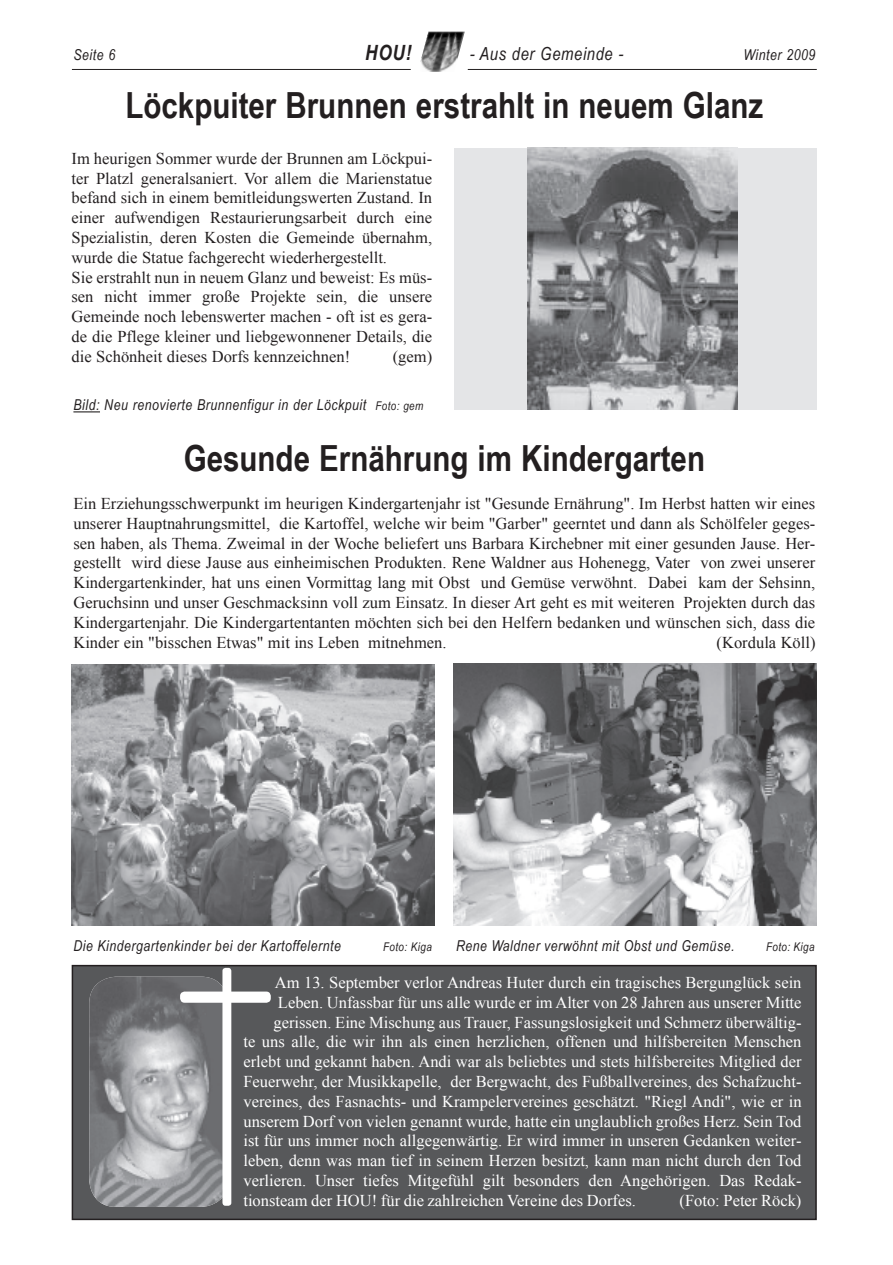
<style>
.page{position:relative;width:893px;height:1265px;background:#fff}
.page>*{position:absolute;margin:0;border:0;box-sizing:border-box;transform-origin:0 0}
.t1{font:700 36px "Arial Narrow";color:#231f20}
.t2{font:italic 700 21px "Arial Narrow";color:#231f20}
.t3{font:italic 18px "Arial Narrow";letter-spacing:.035em;color:#231f20}
.t4{font:16.5px/19.8px "Times New Roman";color:#231f20}
.t5{font:16.5px "Times New Roman";color:#fff}
.t6{font:italic 15px "Arial Narrow";letter-spacing:.035em;color:#231f20}
.t7{font:italic 12px "Arial Narrow";letter-spacing:.035em;color:#231f20}
.s1{font-size:12px}
</style>
<div class="page">
<img style="left:420px;top:32px;width:44px;height:40px">
<hr style="left:72px;top:69px;width:338px;height:1px;background:#231f20">
<hr style="left:467px;top:69px;width:349px;height:1px;background:#231f20">
<div style="left:72px;top:965px;width:744px;height:255px;background:#57585a;border:2px solid #231f20"></div>
<div style="left:453px;top:148px;width:363px;height:261px;background:#e4e5e7"></div>
<img style="left:527px;top:148px;width:210px;height:261px">
<svg style="left:73px;top:411px;width:27px;height:1px"></svg>
<img style="left:72px;top:664px;width:362px;height:261px">
<img style="left:453px;top:664px;width:363px;height:261px">
<img style="left:89px;top:976px;width:139px;height:231px">
<div style="left:180px;top:991px;width:91px;height:11px;background:#fff;border-radius:4px"></div>
<div style="left:222px;top:968px;width:9px;height:237px;background:#fff;border-radius:3px"></div>
<p class="t6" style="left:73px;top:45px;width:43px">Seite 6</p>
<p class="t2" style="left:365px;top:37px;width:48px">HOU!</p>
<p class="t3" style="left:469px;top:42px;width:155px">- Aus der Gemeinde -</p>
<p class="t6" style="left:743px;top:45px;width:73px">Winter 2009</p>
<h1 class="t1" style="left:125px;top:78px;width:639px">Löckpuiter Brunnen erstrahlt in neuem Glanz</h1>
<p class="t4" style="left:71px;top:148px;width:362px">Im heurigen Sommer wurde der Brunnen am Löckpui&shy;ter Platzl generalsaniert. Vor allem die Marienstatue befand sich in einem bemitleidungswerten Zustand. In einer aufwendigen Restaurierungsarbeit durch eine Spezialistin, deren Kosten die Gemeinde übernahm, wurde die Statue fachgerecht wiederhergestellt.<br>Sie erstrahlt nun in neuem Glanz und beweist: Es müs&shy;sen nicht immer große Projekte sein, die unsere Gemeinde noch lebenswerter machen - oft ist es gera&shy;de die Pflege kleiner und liebgewonnener Details, die die Schönheit dieses Dorfs kennzeichnen!</p>
<p class="t4" style="left:392px;top:346px;width:41px">(gem)</p>
<p class="t6" style="left:73px;top:394px;width:351px">Bild: Neu renovierte Brunnenfigur in der Löckpuit <span class="s1">Foto: gem</span></p>
<h1 class="t1" style="left:183px;top:430px;width:522px">Gesunde Ernährung im Kindergarten</h1>
<p class="t4" style="left:73px;top:493px;width:743px;text-align:justify">Ein Erziehungsschwerpunkt im heurigen Kindergartenjahr ist "Gesunde Ernährung". Im Herbst hatten wir eines unserer Hauptnahrungsmittel, die Kartoffel, welche wir beim "Garber" geerntet und dann als Schölfeler geges&shy;sen haben, als Thema. Zweimal in der Woche beliefert uns Barbara Kirchebner mit einer gesunden Jause. Her&shy;gestellt wird diese Jause aus einheimischen Produkten. Rene Waldner aus Hohenegg, Vater von zwei unserer Kindergartenkinder, hat uns einen Vormittag lang mit Obst und Gemüse verwöhnt. Dabei kam der Sehsinn, Geruchsinn und unser Geschmacksinn voll zum Einsatz. In dieser Art geht es mit weiteren Projekten durch das Kindergartenjahr. Die Kindergartentanten möchten sich bei den Helfern bedanken und wünschen sich, dass die Kinder ein "bisschen Etwas" mit ins Leben mitnehmen.</p>
<p class="t4" style="left:716px;top:632px;width:100px">(Kordula Köll)</p>
<p class="t6" style="left:73px;top:935px;width:269px">Die Kindergartenkinder bei der Kartoffelernte</p>
<p class="t7" style="left:383px;top:938px;width:50px">Foto: Kiga</p>
<p class="t6" style="left:456px;top:935px;width:280px">Rene Waldner verwöhnt mit Obst und Gemüse.</p>
<p class="t7" style="left:765px;top:938px;width:50px">Foto: Kiga</p>
<p class="t5" style="left:275px;top:973px;width:528px">Am 13. September verlor Andreas Huter durch ein tragisches Bergunglück sein</p>
<p class="t5" style="left:278px;top:992px;width:525px">Leben. Unfassbar für uns alle wurde er im Alter von 28 Jahren aus unserer Mitte</p>
<p class="t5" style="left:273px;top:1012px;width:529px">gerissen. Eine Mischung aus Trauer, Fassungslosigkeit und Schmerz überwältig-</p>
<p class="t5" style="left:243px;top:1032px;width:559px">te uns alle, die wir ihn als einen herzlichen, offenen und hilfsbereiten Menschen</p>
<p class="t5" style="left:243px;top:1052px;width:559px">erlebt und gekannt haben. Andi war als beliebtes und stets hilfsbereites Mitglied der</p>
<p class="t5" style="left:243px;top:1072px;width:559px">Feuerwehr, der Musikkapelle, der Bergwacht, des Fußballvereines, des Schafzucht-</p>
<p class="t5" style="left:243px;top:1091px;width:559px">vereines, des Fasnachts- und Krampelervereines geschätzt. "Riegl Andi", wie er in</p>
<p class="t5" style="left:243px;top:1111px;width:559px">unserem Dorf von vielen genannt wurde, hatte ein unglaublich großes Herz. Sein Tod</p>
<p class="t5" style="left:243px;top:1131px;width:559px">ist für uns immer noch allgegenwärtig. Er wird immer in unseren Gedanken weiter-</p>
<p class="t5" style="left:243px;top:1151px;width:559px">leben, denn was man tief in seinem Herzen besitzt, kann man nicht durch den Tod</p>
<p class="t5" style="left:243px;top:1171px;width:558px">verlieren. Unser tiefes Mitgefühl gilt besonders den Angehörigen. Das Redak-</p>
<p class="t5" style="left:243px;top:1190px;width:394px">tionsteam der HOU! für die zahlreichen Vereine des Dorfes.</p>
<p class="t5" style="left:679px;top:1190px;width:123px">(Foto: Peter Röck)</p>
</div>
